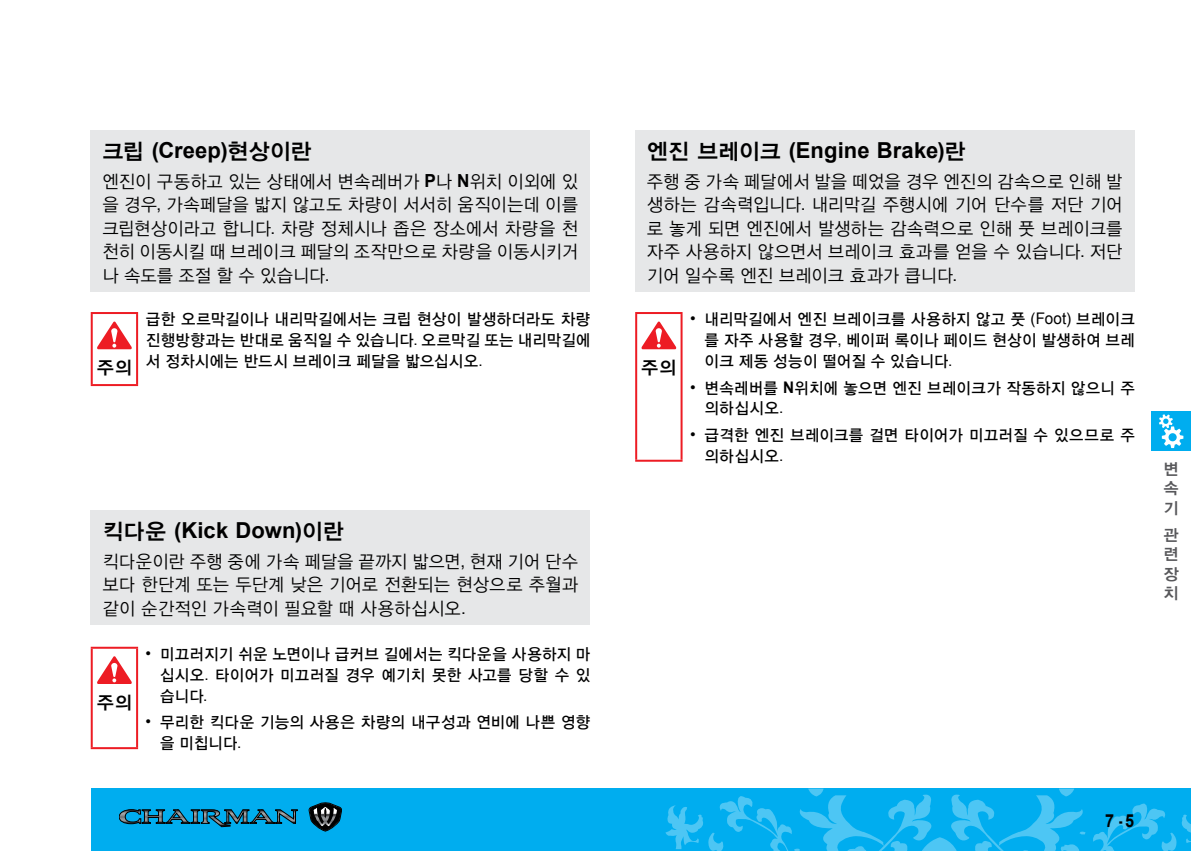
<style>
.page{position:relative;width:1191px;height:851px;background:#fff}
.page>*{position:absolute;margin:0;border:0;box-sizing:border-box;transform-origin:0 0}
.t1{font:700 22px "Arial";letter-spacing:.005em;color:#000}
.t2{font:18px/23.4px "YDIYGO120 KS Cpc EUC H";letter-spacing:-.04em;color:#000;text-align:justify;scale:.95 1}
.t3{font:18px "YDIYGO140 KS Cpc EUC H";color:#000}
.t4{font:700 18px "Arial";color:#000;scale:.9 1}
.t5{font:16px/20.8px "YDIYGO130 KS Cpc EUC H";letter-spacing:-.03em;color:#000;text-align:justify;scale:.95 1}
.t6{font:16px/19.2px "YDIYGO140 KS Cpc EUC H";color:#58585b;text-align:justify}
.t7{font:16px "Arial";color:#000}
.s1{font-family:"YDIYGO140 KS Cpc EUC H";font-weight:400}
.s2{font-family:"Arial";font-weight:700}
.s3{font-family:"Arial"}
</style>
<div class="page">
<div style="left:91px;top:788px;width:1100px;height:62px;background:#00adef"></div>
<svg style="left:665px;top:788px;width:421px;height:63px"></svg>
<div style="left:1151px;top:411px;width:40px;height:40px;background:#00adef"></div>
<svg style="left:309px;top:802px;width:33px;height:29px"></svg>
<svg style="left:119px;top:809px;width:178px;height:17px"></svg>
<svg style="left:1159px;top:414px;width:24px;height:34px"></svg>
<div style="left:91px;top:130px;width:499px;height:162px;background:#e6e7e8"></div>
<div style="left:635px;top:130px;width:499px;height:162px;background:#e6e7e8"></div>
<div style="left:91px;top:510px;width:499px;height:115px;background:#e6e7e8"></div>
<hr style="left:635px;top:314px;width:2px;height:145px;background:#ed1c24">
<hr style="left:635px;top:312px;width:47px;height:2px;background:#ed1c24">
<hr style="left:635px;top:459px;width:47px;height:2px;background:#ed1c24">
<hr style="left:680px;top:314px;width:2px;height:145px;background:#ed1c24">
<svg style="left:641px;top:321px;width:35px;height:28px"></svg>
<hr style="left:91px;top:314px;width:2px;height:70px;background:#ed1c24">
<hr style="left:91px;top:312px;width:47px;height:2px;background:#ed1c24">
<hr style="left:91px;top:384px;width:47px;height:2px;background:#ed1c24">
<hr style="left:136px;top:314px;width:2px;height:70px;background:#ed1c24">
<svg style="left:97px;top:321px;width:35px;height:28px"></svg>
<hr style="left:91px;top:648px;width:2px;height:99px;background:#ed1c24">
<hr style="left:91px;top:646px;width:47px;height:2px;background:#ed1c24">
<hr style="left:91px;top:747px;width:47px;height:2px;background:#ed1c24">
<hr style="left:136px;top:648px;width:2px;height:99px;background:#ed1c24">
<svg style="left:97px;top:656px;width:35px;height:28px"></svg>
<svg style="left:1093px;top:803px;width:98px;height:47px"></svg>
<p class="t1" style="left:102px;top:135px;width:212px"><span class="s1">크립</span> (Creep)<span class="s1">현상이란</span></p>
<p class="t2" style="left:102px;top:170px;width:503px">엔진이 구동하고 있는 상태에서 변속레버가 <span class="s2">P</span>나 <span class="s2">N</span>위치 이외에 있 을 경우<span class="s3">,</span> 가속페달을 밟지 않고도 차량이 서서히 움직이는데 이를 크립현상이라고 합니다<span class="s3">.</span> 차량 정체시나 좁은 장소에서 차량을 천 천히 이동시킬 때 브레이크 페달의 조작만으로 차량을 이동시키거 나 속도를 조절 할 수 있습니다<span class="s3">.</span></p>
<p class="t3" style="left:96px;top:358px;width:37px">주의</p>
<p class="t5" style="left:146px;top:310px;width:470px">급한 오르막길이나 내리막길에서는 크립 현상이 발생하더라도 차량 진행방향과는 반대로 움직일 수 있습니다<span class="s3">.</span> 오르막길 또는 내리막길에 서 정차시에는 반드시 브레이크 페달을 밟으십시오<span class="s3">.</span></p>
<p class="t1" style="left:102px;top:515px;width:244px"><span class="s1">킥다운</span> (Kick Down)<span class="s1">이란</span></p>
<p class="t2" style="left:102px;top:550px;width:503px">킥다운이란 주행 중에 가속 페달을 끝까지 밟으면<span class="s3">,</span> 현재 기어 단수 보다 한단계 또는 두단계 낮은 기어로 전환되는 현상으로 추월과 같이 순간적인 가속력이 필요할 때 사용하십시오<span class="s3">.</span></p>
<p class="t3" style="left:96px;top:693px;width:37px">주의</p>
<p class="t7" style="left:146px;top:643px;width:7px">•</p>
<p class="t7" style="left:146px;top:711px;width:7px">•</p>
<p class="t5" style="left:160px;top:644px;width:455px">미끄러지기 쉬운 노면이나 급커브 길에서는 킥다운을 사용하지 마 십시오<span class="s3">.</span> 타이어가 미끄러질 경우 예기치 못한 사고를 당할 수 있 습니다<span class="s3">.</span></p>
<p class="t5" style="left:160px;top:712px;width:455px">무리한 킥다운 기능의 사용은 차량의 내구성과 연비에 나쁜 영향 을 미칩니다<span class="s3">.</span></p>
<p class="t1" style="left:646px;top:135px;width:321px"><span class="s1">엔진 브레이크</span> (Engine Brake)<span class="s1">란</span></p>
<p class="t2" style="left:646px;top:170px;width:503px">주행 중 가속 페달에서 발을 떼었을 경우 엔진의 감속으로 인해 발 생하는 감속력입니다<span class="s3">.</span> 내리막길 주행시에 기어 단수를 저단 기어 로 놓게 되면 엔진에서 발생하는 감속력으로 인해 풋 브레이크를 자주 사용하지 않으면서 브레이크 효과를 얻을 수 있습니다<span class="s3">.</span> 저단 기어 일수록 엔진 브레이크 효과가 큽니다<span class="s3">.</span></p>
<p class="t3" style="left:641px;top:358px;width:37px">주의</p>
<p class="t7" style="left:690px;top:308px;width:7px">•</p>
<p class="t7" style="left:690px;top:376px;width:7px">•</p>
<p class="t7" style="left:690px;top:424px;width:7px">•</p>
<p class="t5" style="left:704px;top:310px;width:455px">내리막길에서 엔진 브레이크를 사용하지 않고 풋 <span class="s3">(Foot)</span> 브레이크 를 자주 사용할 경우<span class="s3">,</span> 베이퍼 록이나 페이드 현상이 발생하여 브레 이크 제동 성능이 떨어질 수 있습니다<span class="s3">.</span></p>
<p class="t5" style="left:704px;top:378px;width:455px">변속레버를 <span class="s2">N</span>위치에 놓으면 엔진 브레이크가 작동하지 않으니 주 의하십시오<span class="s3">.</span></p>
<p class="t5" style="left:704px;top:425px;width:455px">급격한 엔진 브레이크를 걸면 타이어가 미끄러질 수 있으므로 주 의하십시오<span class="s3">.</span></p>
<p class="t6" style="left:1163px;top:460px;width:17px">변 속 기</p>
<p class="t6" style="left:1163px;top:526px;width:17px">관 련 장 치</p>
<p class="t4" style="left:1105px;top:808px;width:21px">7 -</p>
</div>
